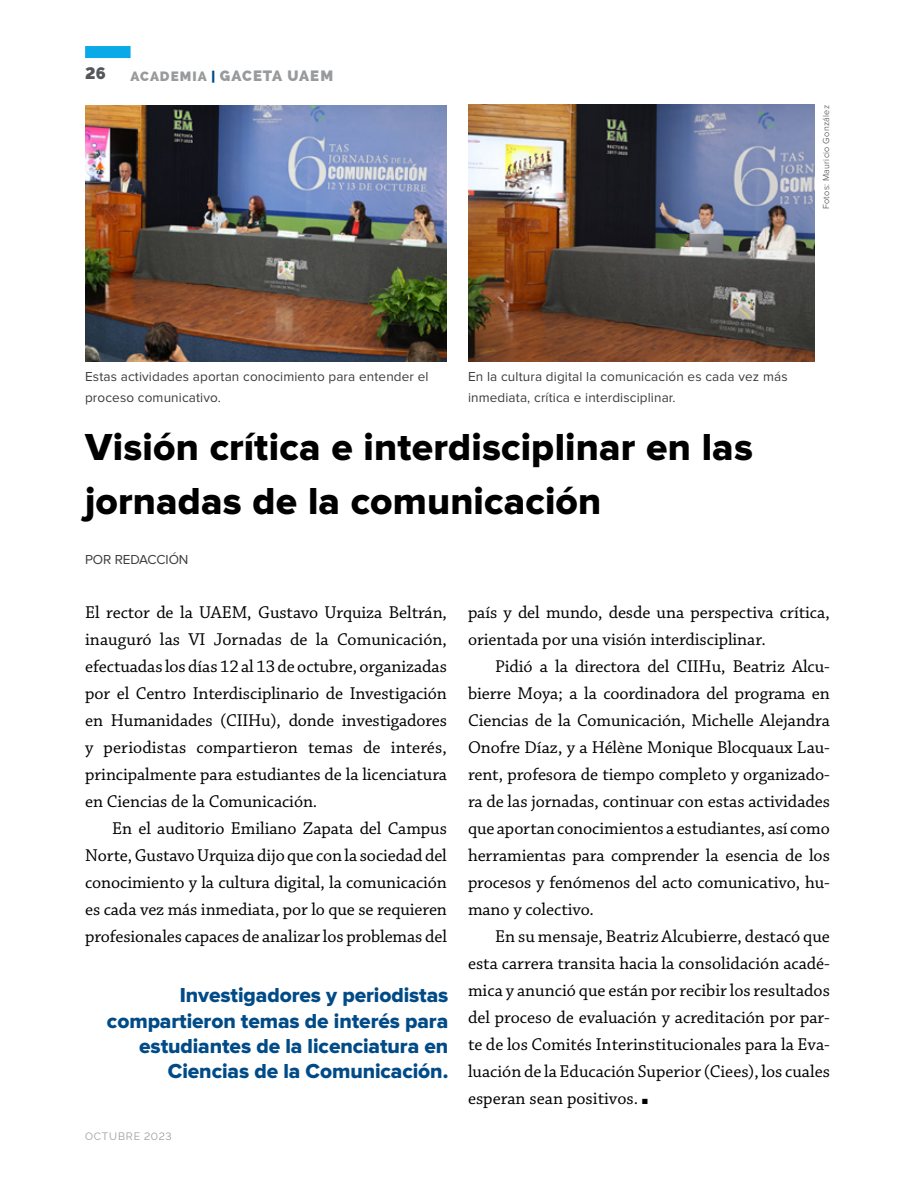
<style>
.page{position:relative;width:915px;height:1191px;background:#fff}
.page>*{position:absolute;margin:0;border:0;box-sizing:border-box;transform-origin:0 0}
.t1{font:39px/54px "Proxima Nova Extrabld";letter-spacing:.005em;color:#000}
.t2{font:21px/25.2px "Proxima Nova Extrabld";letter-spacing:-.005em;color:#004b87;text-align:right}
.t3{font:18px/27px "Chaparral Pro";letter-spacing:-.005em;color:#000;text-align:justify}
.t4{font:800 16.5px "Raleway";color:#53565a}
.t5{font:800 15px "Raleway";letter-spacing:.065em;color:#989a9c}
.t6{font:13.5px/21px "Proxima Nova";letter-spacing:.01em;color:#3c3c3b}
.t7{font:13.5px "Proxima Nova";letter-spacing:-.01em;color:#3c3c3b}
.t8{font:10.5px "Raleway";letter-spacing:.075em;color:#989a9c}
.t9{font:300 9px "Proxima Nova";letter-spacing:.03em;color:#3c3c3b}
.t10{font:7.5px "Zapf Dingbats ITC";color:#000}
.s1{font-size:13.5px}
.s2{font-size:13.5px;color:#004b87}
</style>
<div class="page">
<div style="left:85px;top:46px;width:45px;height:12px;background:#0aaae8"></div>
<img style="left:85px;top:105px;width:362px;height:256px">
<img style="left:468px;top:104px;width:346px;height:257px">
<p class="t4" style="left:85px;top:64px;width:22px">26</p>
<p class="t5" style="left:130px;top:67px;width:204px"><span class="s1">ACADEMIA</span> <span class="s2">|</span> GACETA UAEM</p>
<p class="t9" style="left:821px;top:209px;width:106px;rotate:-90deg">Fotos: Mauricio González</p>
<p class="t6" style="left:85px;top:366px;width:345px">Estas actividades aportan conocimiento para entender el proceso comunicativo.</p>
<p class="t6" style="left:468px;top:366px;width:321px">En la cultura digital la comunicación es cada vez más inmediata, crítica e interdisciplinar.</p>
<h1 class="t1" style="left:85px;top:421px;width:669px">Visión crítica e interdisciplinar en las jornadas de la comunicación</h1>
<p class="t7" style="left:85px;top:553px;width:105px">POR REDACCIÓN</p>
<p class="t3" style="left:85px;top:600px;width:363px">El rector de la UAEM, Gustavo Urquiza Beltrán, inauguró las VI Jornadas de la Comunicación, efectuadas los días 12 al 13 de octubre, organizadas por el Centro Interdisciplinario de Investigación en Humanidades (CIIHu), donde investigadores y periodistas compartieron temas de interés, principalmente para estudiantes de la licenciatura en Ciencias de la Comunicación.</p>
<p class="t3" style="left:85px;top:816px;width:363px;text-indent:27px">En el auditorio Emiliano Zapata del Campus Norte, Gustavo Urquiza dijo que con la sociedad del conocimiento y la cultura digital, la comunicación es cada vez más inmediata, por lo que se requieren profesionales capaces de analizar los problemas del</p>
<p class="t2" style="left:107px;top:983px;width:343px">Investigadores y periodistas compartieron temas de interés para estudiantes de la licenciatura en<br>Ciencias de la Comunicación.</p>
<p class="t8" style="left:85px;top:1129px;width:88px">OCTUBRE 2023</p>
<p class="t3" style="left:468px;top:600px;width:363px">país y del mundo, desde una perspectiva crítica, orientada por una visión interdisciplinar.</p>
<p class="t3" style="left:468px;top:654px;width:363px;text-indent:27px">Pidió a la directora del CIIHu, Beatriz Alcu&shy;bierre Moya; a la coordinadora del programa en Ciencias de la Comunicación, Michelle Alejandra Onofre Díaz, y a Hélène Monique Blocquaux Lau&shy;rent, profesora de tiempo completo y organizado&shy;ra de las jornadas, continuar con estas actividades que aportan conocimientos a estudiantes, así como herramientas para comprender la esencia de los procesos y fenómenos del acto comunicativo, hu&shy;mano y colectivo.</p>
<p class="t3" style="left:468px;top:924px;width:363px;text-indent:27px">En su mensaje, Beatriz Alcubierre, destacó que esta carrera transita hacia la consolidación acadé&shy;mica y anunció que están por recibir los resultados del proceso de evaluación y acreditación por par&shy;te de los Comités Interinstitucionales para la Eva&shy;luación de la Educación Superior (Ciees), los cuales esperan sean positivos.</p>
<p class="t10" style="left:641px;top:1098px;width:7px">■</p>
</div>
